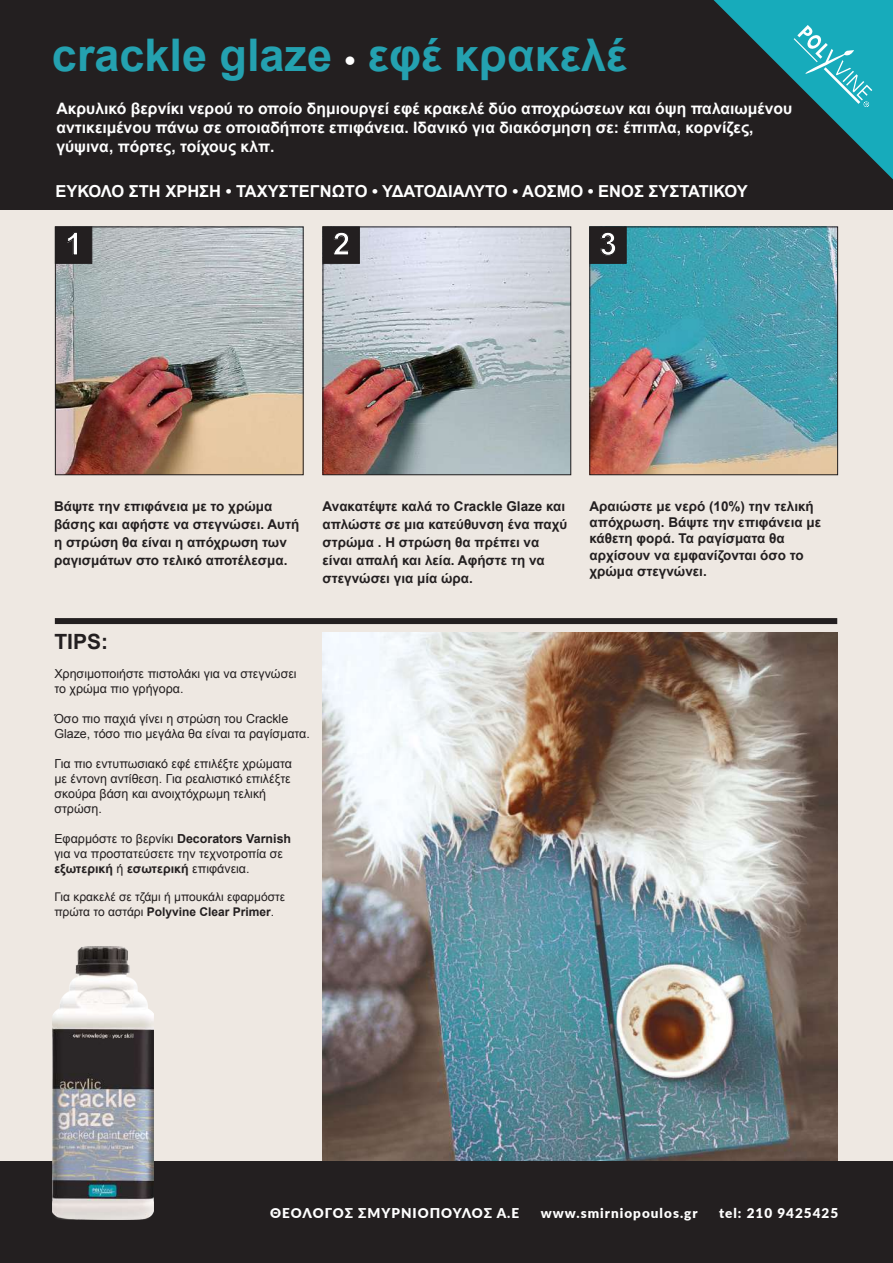
<style>
.page{position:relative;width:893px;height:1263px;background:#eee8e2}
.page>*{position:absolute;margin:0;border:0;box-sizing:border-box;transform-origin:0 0}
.t1{font:700 45px "Arial";color:#24a1b0}
.t2{font:700 31.5px "Arial";color:#fff}
.t3{font:700 21px "Arial";color:#231f20}
.t4{font:700 16.5px "Arial";color:#fff}
.t5{font:700 15.75px/19.4px "Arial";color:#fff}
.t6{font:700 13.5px/18px "Arial";color:#231f20}
.t7{font:900 13.5px "Lato";letter-spacing:.075em;color:#fff}
.t8{font:12.45px/15px "Arial";color:#231f20}
.t9{font:12px/14.4px "Arial";color:#231f20}
.s1{font-size:30px;color:#fff}
.s2{font-weight:700}
</style>
<div class="page">
<div style="left:0;top:0;width:893px;height:210px;background:#231f20"></div>
<img style="left:57px;top:229px;width:245px;height:244px">
<div style="left:55px;top:227px;width:249px;height:248px;border:1px solid #201d1e"></div>
<img style="left:325px;top:229px;width:244px;height:244px">
<div style="left:323px;top:227px;width:248px;height:248px;border:1px solid #201d1e"></div>
<img style="left:591px;top:229px;width:245px;height:244px">
<div style="left:589px;top:227px;width:249px;height:248px;border:1px solid #201d1e"></div>
<div style="left:55px;top:227px;width:37px;height:37px;background:#231f20"></div>
<div style="left:323px;top:227px;width:37px;height:37px;background:#231f20;border:1px solid #201d1e"></div>
<div style="left:589px;top:227px;width:38px;height:37px;background:#231f20;border:1px solid #201d1e"></div>
<div style="left:55px;top:618px;width:782px;height:6px;background:#231f20"></div>
<img style="left:323px;top:632px;width:514px;height:529px">
<div style="left:0;top:1161px;width:893px;height:102px;background:#231f20"></div>
<img style="left:53px;top:946px;width:101px;height:273px">
<svg style="left:714px;top:0;width:179px;height:179px"></svg>
<h1 class="t1" style="left:52px;top:26px;width:576px">crackle glaze <span class="s1">•</span> εφέ κρακελέ</h1>
<p class="t5" style="left:56px;top:99px;width:737px">Ακρυλικό βερνίκι νερού το οποίο δημιουργεί εφέ κρακελέ δύο αποχρώσεων και όψη παλαιωμένου αντικειμένου πάνω σε οποιαδήποτε επιφάνεια. Ιδανικό για διακόσμηση σε: έπιπλα, κορνίζες, γύψινα, πόρτες, τοίχους κλπ.</p>
<p class="t4" style="left:55px;top:180px;width:694px">ΕΥΚΟΛΟ ΣΤΗ ΧΡΗΣΗ • ΤΑΧΥΣΤΕΓΝΩΤΟ • ΥΔΑΤΟΔΙΑΛΥΤΟ • AOΣΜΟ • ΕΝΟΣ ΣΥΣΤΑΤΙΚΟΥ</p>
<h2 class="t2" style="left:65px;top:223px;width:19px">1</h2>
<h2 class="t2" style="left:333px;top:223px;width:19px">2</h2>
<h2 class="t2" style="left:599px;top:223px;width:19px">3</h2>
<p class="t6" style="left:54px;top:498px;width:247px">Βάψτε την επιφάνεια με το χρώμα βάσης και αφήστε να στεγνώσει. Αυτή η στρώση θα είναι η απόχρωση των ραγισμάτων στο τελικό αποτέλεσμα.</p>
<p class="t6" style="left:323px;top:497px;width:246px">Ανακατέψτε καλά το Crackle Glaze και απλώστε σε μια κατεύθυνση ένα παχύ στρώμα . Η στρώση θα πρέπει να είναι απαλή και λεία. Αφήστε τη να στεγνώσει για μία ώρα.</p>
<p class="t6" style="left:589px;top:498px;width:233px;line-height:16.2px">Αραιώστε με νερό (10%) την τελική απόχρωση. Βάψτε την επιφάνεια με κάθετη φορά. Τα ραγίσματα θα αρχίσουν να εμφανίζονται όσο το χρώμα στεγνώνει.</p>
<h3 class="t3" style="left:54px;top:628px;width:55px">TIPS:</h3>
<p class="t8" style="left:54px;top:667px;width:244px">Χρησιμοποιήστε πιστολάκι για να στεγνώσει το χρώμα πιο γρήγορα.</p>
<p class="t8" style="left:54px;top:711px;width:257px">Όσο πιο παχιά γίνει η στρώση του Crackle<br>Glaze, τόσο πιο μεγάλα θα είναι τα ραγίσματα.</p>
<p class="t8" style="left:54px;top:756px;width:239px">Για πιο εντυπωσιακό εφέ επιλέξτε χρώματα με έντονη αντίθεση. Για ρεαλιστικό επιλέξτε σκούρα βάση και ανοιχτόχρωμη τελική στρώση.</p>
<p class="t8" style="left:54px;top:831px;width:238px">Εφαρμόστε το βερνίκι <span class="s2">Decorators Varnish </span>για να προστατεύσετε την τεχνοτροπία σε <span class="s2">εξωτερική</span> ή <span class="s2">εσωτερική</span> επιφάνεια.</p>
<p class="t9" style="left:54px;top:890px;width:232px">Για κρακελέ σε τζάμι ή μπουκάλι εφαρμόστε πρώτα το αστάρι <span class="s2">Polyvine Clear Primer</span>.</p>
<p class="t7" style="left:270px;top:1203px;width:251px">ΘΕΟΛΟΓΟΣ ΣΜΥΡΝΙΟΠΟΥΛΟΣ Α.Ε</p>
<p class="t7" style="left:541px;top:1203px;width:158px">www.smirniopoulos.gr</p>
<p class="t7" style="left:719px;top:1203px;width:121px">tel: 210 9425425</p>
</div>
